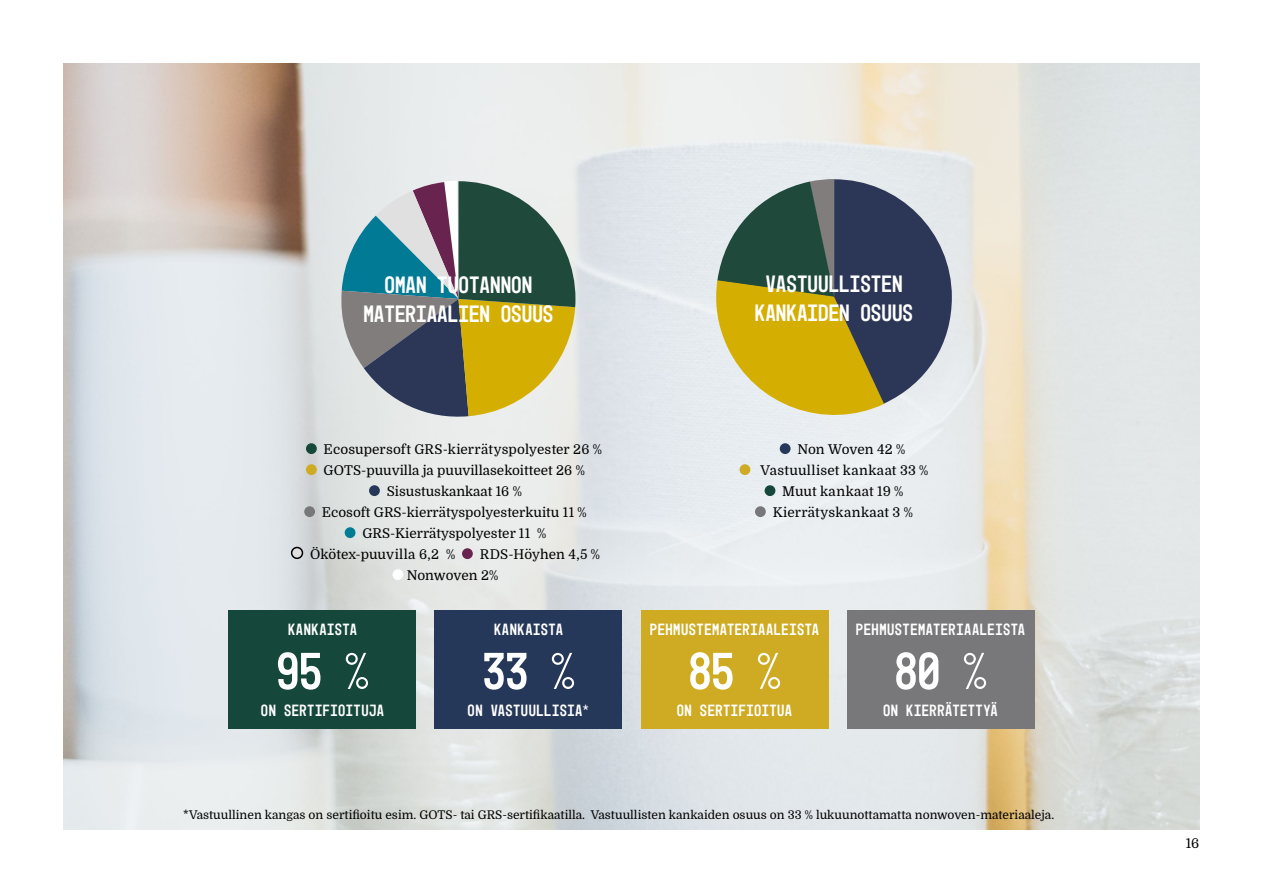
<style>
.page{position:relative;width:1263px;height:893px;background:#fff}
.page>*{position:absolute;margin:0;border:0;box-sizing:border-box;transform-origin:0 0}
.t1{font:52.5px "Mono 45 Headline";letter-spacing:-.005em;color:#fff}
.t2{font:24px/28.8px "Mono 45 Headline";color:#fff;text-align:center}
.t3{font:16.5px "Mono 45 Headline";letter-spacing:.03em;color:#fff}
.t4{font:13.5px/21px "Domine";color:#000}
.t5{font:13.5px "Domine";letter-spacing:.025em;color:#000}
.t6{font:13.5px "Domine";letter-spacing:.03em;color:#000}
.t7{font:13.5px "Domine";letter-spacing:.02em;color:#000}
.t8{font:12px "Domine";color:#000}
</style>
<div class="page">
<img style="left:64px;top:64px;width:1135px;height:765px">
<div style="left:847px;top:610px;width:187px;height:118px;background:#78787a"></div>
<div style="left:435px;top:610px;width:187px;height:118px;background:#263859"></div>
<div style="left:229px;top:610px;width:187px;height:118px;background:#15473a"></div>
<div style="left:641px;top:610px;width:187px;height:118px;background:#ceab23"></div>
<div style="left:780px;top:443px;width:10px;height:11px;background:#263859;border-radius:50%"></div>
<div style="left:739px;top:464px;width:11px;height:11px;background:#ceab23;border-radius:50%"></div>
<div style="left:765px;top:485px;width:10px;height:11px;background:#15473a;border-radius:50%"></div>
<div style="left:755px;top:506px;width:11px;height:11px;background:#78787a;border-radius:50%"></div>
<div style="left:306px;top:443px;width:11px;height:11px;background:#15473a;border-radius:50%"></div>
<div style="left:306px;top:464px;width:11px;height:11px;background:#ceab23;border-radius:50%"></div>
<div style="left:369px;top:485px;width:11px;height:11px;background:#263859;border-radius:50%"></div>
<div style="left:304px;top:506px;width:11px;height:11px;background:#78787a;border-radius:50%"></div>
<div style="left:345px;top:527px;width:10px;height:11px;background:#007d95;border-radius:50%"></div>
<div style="left:292px;top:547px;width:10px;height:11px;background:#e0e0e0;border-radius:50%"></div>
<div style="left:291px;top:547px;width:12px;height:12px;border:2px solid #000;border-radius:50%"></div>
<div style="left:462px;top:548px;width:11px;height:11px;background:#68244e;border-radius:50%"></div>
<div style="left:392px;top:569px;width:11px;height:11px;background:#fff;border-radius:50%"></div>
<svg style="left:340px;top:181px;width:235px;height:239px;background:#828e75"></svg>
<svg style="left:714px;top:179px;width:238px;height:252px;background:#898a68"></svg>
<h2 class="t2" style="left:363px;top:271px;width:192px">OMAN TUOTANNON<br>MATERIAALIEN OSUUS</h2>
<h2 class="t2" style="left:755px;top:269px;width:160px">VASTUULLISTEN<br>KANKAIDEN OSUUS</h2>
<p class="t4" style="left:324px;top:439px;width:280px">Ecosupersoft GRS-kierrätyspolyester 26 %</p>
<p class="t4" style="left:324px;top:460px;width:263px">GOTS-puuvilla ja puuvillasekoitteet 26 %</p>
<p class="t4" style="left:387px;top:481px;width:137px">Sisustuskankaat 16 %</p>
<p class="t4" style="left:322px;top:502px;width:266px">Ecosoft GRS-kierrätyspolyesterkuitu 11 %</p>
<p class="t4" style="left:362px;top:523px;width:185px">GRS-Kierrätyspolyester 11 %</p>
<p class="t4" style="left:310px;top:544px;width:147px">Ökötex-puuvilla 6,2 %</p>
<p class="t4" style="left:407px;top:544px;width:195px;text-indent:73px">RDS-Höyhen 4,5 %<br>Nonwoven 2%</p>
<p class="t3" style="left:288px;top:620px;width:70px">KANKAISTA</p>
<h1 class="t1" style="left:276px;top:640px;width:93px">95 %</h1>
<p class="t3" style="left:261px;top:701px;width:125px">ON SERTIFIOITUJA</p>
<p class="t3" style="left:494px;top:620px;width:70px">KANKAISTA</p>
<h1 class="t1" style="left:482px;top:640px;width:94px">33 %</h1>
<p class="t3" style="left:467px;top:701px;width:123px">ON VASTUULLISIA*</p>
<p class="t4" style="left:797px;top:439px;width:109px">Non Woven 42 %</p>
<p class="t5" style="left:761px;top:463px;width:169px">Vastuulliset kankaat 33 %</p>
<p class="t7" style="left:782px;top:484px;width:123px">Muut kankaat 19 %</p>
<p class="t6" style="left:773px;top:505px;width:142px">Kierrätyskankaat 3 %</p>
<p class="t3" style="left:650px;top:620px;width:171px">PEHMUSTEMATERIAALEISTA</p>
<h1 class="t1" style="left:688px;top:640px;width:94px">85 %</h1>
<p class="t3" style="left:677px;top:701px;width:117px">ON SERTIFIOITUA</p>
<p class="t3" style="left:856px;top:620px;width:171px">PEHMUSTEMATERIAALEISTA</p>
<h1 class="t1" style="left:894px;top:640px;width:94px">80 %</h1>
<p class="t3" style="left:883px;top:701px;width:116px">ON KIERRÄTETTYÄ</p>
<p class="t8" style="left:183px;top:808px;width:873px">*Vastuullinen kangas on sertifioitu esim. GOTS- tai GRS-sertifikaatilla. Vastuullisten kankaiden osuus on 33 % lukuunottamatta nonwoven-materiaaleja.</p>
<p class="t4" style="left:1186px;top:833px;width:15px">16</p>
</div>
